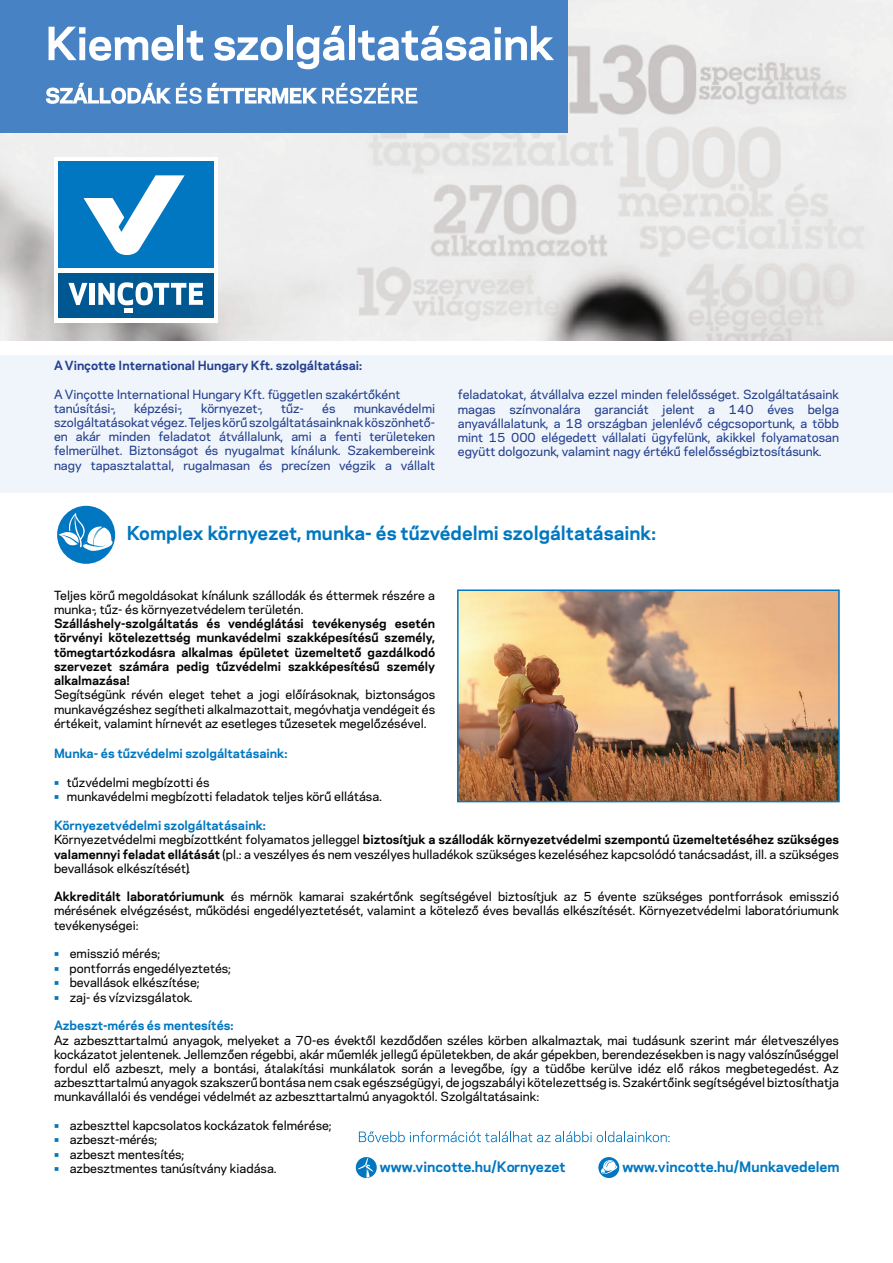
<style>
.page{position:relative;width:893px;height:1263px;background:#fff}
.page>*{position:absolute;margin:0;border:0;box-sizing:border-box;transform-origin:0 0}
.t1{font:700 18px "Galaxie Polaris";color:#0077c0}
.t2{font:700 13.5px "Galaxie Polaris";color:#0077c0}
.t3{font:700 12px "Galaxie Polaris";color:#0077c0}
.t4{font:500 11.85px/14.2px "Galaxie Polaris";color:#040503;text-align:justify}
.t5{font:500 11.85px/14.2px "Galaxie Polaris";color:#253f8e;text-align:justify}
.t6{font:700 11.85px/14.2px "Galaxie Polaris";color:#040503;text-align:justify}
.t7{font:700 11.85px "Galaxie Polaris";color:#253f8e}
.s1{font-weight:700;font-size:12px;color:#0077c0}
.s2{font-weight:700}
</style>
<div class="page">
<div style="left:0;top:355px;width:893px;height:137px;background:#eff5fb"></div>
<svg style="left:55px;top:504px;width:62px;height:61px"></svg>
<div style="left:54px;top:503px;width:64px;height:64px;border:3px solid #fff;border-radius:50%"></div>
<svg style="left:58px;top:512px;width:55px;height:39px"></svg>
<img style="left:460px;top:592px;width:377px;height:207px">
<div style="left:457px;top:589px;width:383px;height:213px;border:2px solid #0077c0"></div>
<svg style="left:359px;top:1131px;width:310px;height:11px"></svg>
<svg style="left:355px;top:1156px;width:22px;height:22px"></svg>
<div style="left:355px;top:1156px;width:23px;height:23px;border:1px solid #fff;border-radius:50%"></div>
<svg style="left:358px;top:1157px;width:16px;height:21px"></svg>
<svg style="left:598px;top:1156px;width:22px;height:22px"></svg>
<div style="left:597px;top:1156px;width:23px;height:23px;border:1px solid #fff;border-radius:50%"></div>
<svg style="left:600px;top:1160px;width:18px;height:15px"></svg>
<img style="left:0;top:0;width:893px;height:340px">
<div style="left:0;top:0;width:568px;height:133px;background:#4783c4"></div>
<svg style="left:46px;top:83px;width:371px;height:21px"></svg>
<svg style="left:49px;top:27px;width:124px;height:34px"></svg>
<div style="left:178px;top:26px;width:5px;height:34px;background:#fff"></div>
<svg style="left:187px;top:30px;width:16px;height:31px"></svg>
<svg style="left:214px;top:37px;width:69px;height:24px"></svg>
<div style="left:287px;top:26px;width:6px;height:34px;background:#fff"></div>
<svg style="left:297px;top:26px;width:48px;height:43px"></svg>
<div style="left:349px;top:26px;width:6px;height:34px;background:#fff"></div>
<svg style="left:358px;top:26px;width:196px;height:35px"></svg>
<div style="left:54px;top:157px;width:164px;height:165px;background:#fff"></div>
<div style="left:59px;top:161px;width:155px;height:107px;background:#0077c0"></div>
<svg style="left:84px;top:175px;width:101px;height:80px"></svg>
<div style="left:59px;top:273px;width:155px;height:45px;background:#005893"></div>
<svg style="left:68px;top:283px;width:19px;height:22px"></svg>
<div style="left:90px;top:283px;width:5px;height:22px;background:#fff"></div>
<svg style="left:98px;top:282px;width:105px;height:30px"></svg>
<p class="t7" style="left:54px;top:357px;width:310px">A Vinçotte International Hungary Kft. szolgáltatásai:</p>
<p class="t5" style="left:54px;top:386px;width:348px">A Vinçotte International Hungary Kft. független szakértőként</p>
<p class="t5" style="left:54px;top:400px;width:63px">tanúsítási-,</p>
<p class="t5" style="left:134px;top:400px;width:50px">képzési-,</p>
<p class="t5" style="left:201px;top:400px;width:63px">környezet-,</p>
<p class="t5" style="left:281px;top:400px;width:24px">tűz-</p>
<p class="t5" style="left:322px;top:400px;width:15px">és</p>
<p class="t5" style="left:54px;top:400px;width:383px;text-align:right">munkavédelmi<br>szolgáltatásokat végez. Teljes körű szolgáltatásainknak köszönhető-</p>
<p class="t5" style="left:54px;top:429px;width:383px">en akár minden feladatot átvállalunk, ami a fenti területeken felmerülhet. Biztonságot és nyugalmat kínálunk. Szakembereink nagy tapasztalattal, rugalmasan és precízen végzik a vállalt</p>
<p class="t5" style="left:458px;top:387px;width:383px">feladatokat, átvállalva ezzel minden felelősséget. Szolgáltatásaink magas színvonalára garanciát jelent a 140 éves belga anyavállalatunk, a 18 országban jelenlévő cégcsoportunk, a több mint 15 000 elégedett vállalati ügyfelünk, akikkel folyamatosan együtt dolgozunk, valamint nagy értékű felelősségbiztosításunk.</p>
<p class="t1" style="left:127px;top:519px;width:531px">Komplex környezet, munka- és tűzvédelmi szolgáltatásaink:</p>
<p class="t4" style="left:54px;top:587px;width:383px">Teljes körű megoldásokat kínálunk szállodák és éttermek részére a munka-, tűz- és környezetvédelem területén.</p>
<p class="t6" style="left:54px;top:615px;width:383px">Szálláshely-szolgáltatás és vendéglátási tevékenység esetén törvényi kötelezettség munkavédelmi szakképesítésű személy, tömegtartózkodásra alkalmas épületet üzemeltető gazdálkodó szervezet számára pedig tűzvédelmi szakképesítésű személy alkalmazása!</p>
<p class="t4" style="left:54px;top:687px;width:383px">Segítségünk révén eleget tehet a jogi előírásoknak, biztonságos munkavégzéshez segítheti alkalmazottait, megóvhatja vendégeit és értékeit, valamint hírnevét az esetleges tűzesetek megelőzésével.</p>
<p class="t3" style="left:54px;top:744px;width:235px">Munka- és tűzvédelmi szolgáltatásaink:</p>
<p class="t4" style="left:54px;top:774px;width:157px"><span class="s1">•</span> tűzvédelmi megbízotti és</p>
<p class="t4" style="left:54px;top:789px;width:330px"><span class="s1">•</span> munkavédelmi megbízotti feladatok teljes körű ellátása.</p>
<p class="t3" style="left:54px;top:816px;width:213px">Környezetvédelmi szolgáltatásaink:</p>
<p class="t4" style="left:54px;top:832px;width:786px">Környezetvédelmi megbízottként folyamatos jelleggel <span class="s2">biztosítjuk a szállodák környezetvédelmi szempontú üzemeltetéséhez szükséges valamennyi feladat ellátását</span> (pl.: a veszélyes és nem veszélyes hulladékok szükséges kezeléséhez kapcsolódó tanácsadást, ill. a szükséges bevallások elkészítését).</p>
<p class="t4" style="left:54px;top:889px;width:786px"><span class="s2">Akkreditált laboratóriumunk</span> és mérnök kamarai szakértőnk segítségével biztosítjuk az 5 évente szükséges pontforrások emisszió mérésének elvégzésést, működési engedélyeztetését, valamint a kötelező éves bevallás elkészítését. Környezetvédelmi laboratóriumunk tevékenységei:</p>
<p class="t4" style="left:54px;top:946px;width:108px"><span class="s1">•</span> emisszió mérés;</p>
<p class="t4" style="left:54px;top:960px;width:179px"><span class="s1">•</span> pontforrás engedélyeztetés;</p>
<p class="t4" style="left:54px;top:975px;width:147px"><span class="s1">•</span> bevallások elkészítése;</p>
<p class="t4" style="left:54px;top:989px;width:140px"><span class="s1">•</span> zaj- és vízvizsgálatok.</p>
<p class="t3" style="left:54px;top:1017px;width:181px">Azbeszt-mérés és mentesítés:</p>
<p class="t4" style="left:54px;top:1032px;width:786px">Az azbeszttartalmú anyagok, melyeket a 70-es évektől kezdődően széles körben alkalmaztak, mai tudásunk szerint már életveszélyes kockázatot jelentenek. Jellemzően régebbi, akár műemlék jellegű épületekben, de akár gépekben, berendezésekben is nagy valószínűséggel fordul elő azbeszt, mely a bontási, átalakítási munkálatok során a levegőbe, így a tüdőbe kerülve idéz elő rákos megbetegedést. Az azbeszttartalmú anyagok szakszerű bontása nem csak egészségügyi, de jogszabályi kötelezettség is. Szakértőink segítségével biztosíthatja</p>
<p class="t4" style="left:54px;top:1089px;width:487px">munkavállalói és vendégei védelmét az azbeszttartalmú anyagoktól. Szolgáltatásaink:</p>
<p class="t4" style="left:54px;top:1117px;width:279px"><span class="s1">•</span> azbeszttel kapcsolatos kockázatok felmérése;</p>
<p class="t4" style="left:54px;top:1132px;width:105px"><span class="s1">•</span> azbeszt-mérés;</p>
<p class="t4" style="left:54px;top:1146px;width:132px"><span class="s1">•</span> azbeszt mentesítés;</p>
<p class="t4" style="left:54px;top:1161px;width:224px"><span class="s1">•</span> azbesztmentes tanúsítvány kiadása.</p>
<p class="t2" style="left:380px;top:1157px;width:187px">www.vincotte.hu/Kornyezet</p>
<p class="t2" style="left:623px;top:1157px;width:219px">www.vincotte.hu/Munkavedelem</p>
</div>
